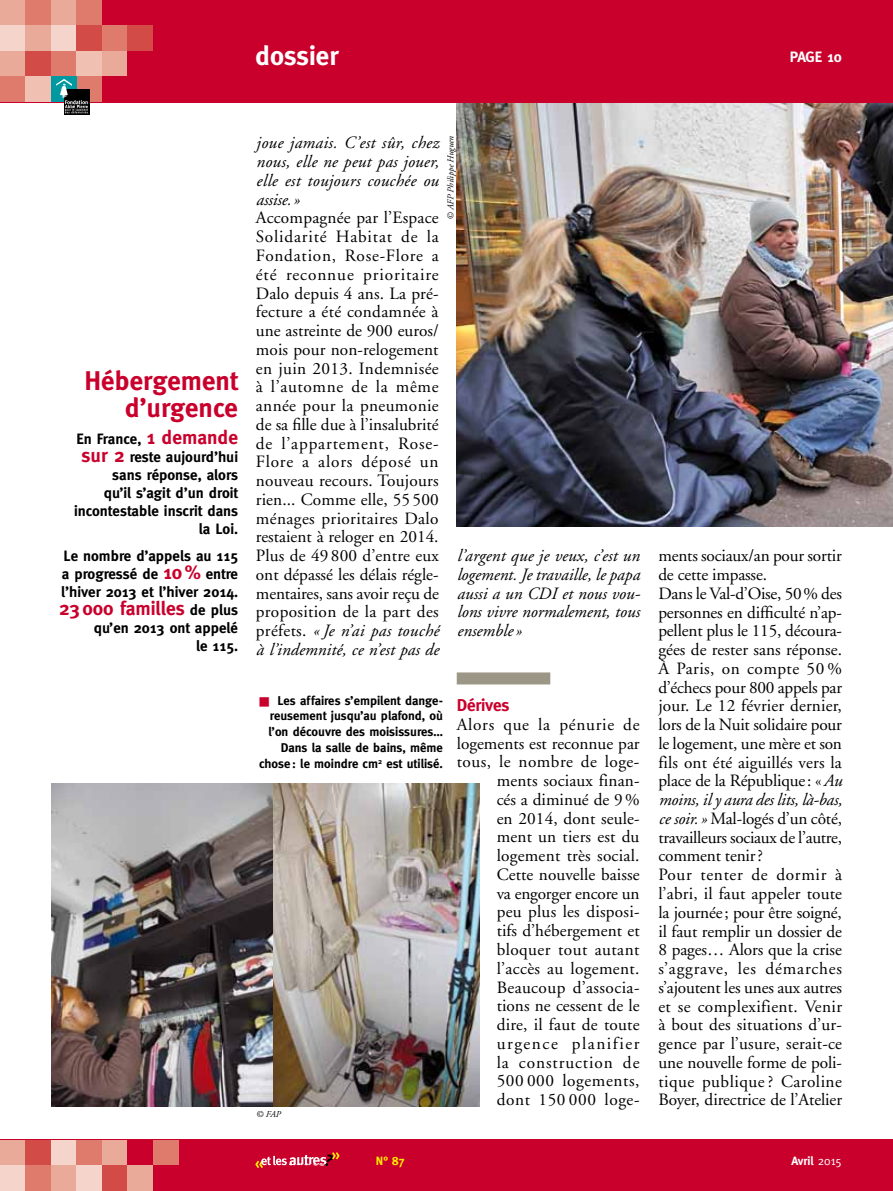
<style>
.page{position:relative;width:893px;height:1191px;background:#fff}
.page>*{position:absolute;margin:0;border:0;box-sizing:border-box;transform-origin:0 0}
.t1{font:700 27px/27px "Meta";color:#c9002c;text-align:right}
.t2{font:700 27px "Meta";color:#fff}
.t3{font:700 19.5px "Meta";color:#c9002c}
.t4{font:17.25px/18.8px "Adobe Garamond";letter-spacing:.01em;color:#000}
.t5{font:17.25px/18.8px "Adobe Garamond";letter-spacing:-.01em;color:#000}
.t6{font:italic 17.25px/18.8px "Adobe Garamond";color:#000;text-align:justify}
.t7{font:700 17.25px "Meta";letter-spacing:-.01em;color:#c9002c}
.t8{font:700 15px/18px "Meta";color:#000;text-align:right}
.t9{font:700 15px "Meta";color:#fff}
.t10{font:700 12.75px/15.8px "Meta";color:#000;text-align:right}
.t11{font:700 12px "Meta";letter-spacing:-.005em;color:#fff}
.t12{font:700 12px "Meta";color:#ffed00}
.t13{font:italic 9px "Adobe Garamond";color:#000}
.s1{font-size:19.5px;color:#c9002c}
.s2{font-size:15px;color:#000}
.s3{font-style:italic}
.s4{color:#c9002c}
.s5{font-weight:400}
</style>
<div class="page">
<img style="left:457px;top:102px;width:436px;height:424px">
<div style="left:0;top:0;width:893px;height:102px;background:#c9002c"></div>
<div style="left:0;top:0;width:26px;height:26px;background:#eaaa9a"></div>
<div style="left:26px;top:0;width:25px;height:26px;background:#df7b6c"></div>
<div style="left:51px;top:0;width:26px;height:26px;background:#eaaa9a"></div>
<div style="left:77px;top:0;width:25px;height:26px;background:#df7b6c"></div>
<div style="left:0;top:26px;width:26px;height:25px;background:#f5d5cb"></div>
<div style="left:26px;top:26px;width:25px;height:25px;background:#eaaa9a"></div>
<div style="left:51px;top:26px;width:26px;height:25px;background:#f5d5cb"></div>
<div style="left:77px;top:26px;width:25px;height:25px;background:#d34b46"></div>
<div style="left:102px;top:26px;width:26px;height:25px;background:#df7b6c"></div>
<div style="left:128px;top:26px;width:25px;height:25px;background:#d34b46"></div>
<div style="left:0;top:51px;width:26px;height:26px;background:#eaaa9a"></div>
<div style="left:26px;top:51px;width:25px;height:26px;background:#d34b46"></div>
<div style="left:51px;top:51px;width:26px;height:26px;background:#df7b6c"></div>
<div style="left:77px;top:51px;width:25px;height:26px;background:#f0c0b3"></div>
<div style="left:102px;top:51px;width:26px;height:26px;background:#eaaa9a"></div>
<div style="left:0;top:77px;width:26px;height:25px;background:#df7b6c"></div>
<div style="left:26px;top:77px;width:25px;height:25px;background:#f0c0b3"></div>
<div style="left:77px;top:77px;width:25px;height:25px;background:#df7b6c"></div>
<div style="left:51px;top:77px;width:26px;height:25px;background:#0098a1"></div>
<svg style="left:64px;top:89px;width:25px;height:26px"></svg>
<svg style="left:56px;top:79px;width:32px;height:34px"></svg>
<div style="left:0;top:1140px;width:893px;height:51px;background:#c9002c"></div>
<div style="left:0;top:1140px;width:26px;height:25px;background:#eaaa9a"></div>
<div style="left:26px;top:1140px;width:25px;height:25px;background:#d34b46"></div>
<div style="left:51px;top:1140px;width:26px;height:25px;background:#f5d5cb"></div>
<div style="left:77px;top:1140px;width:25px;height:25px;background:#df7b6c"></div>
<div style="left:102px;top:1140px;width:26px;height:25px;background:#eaaa9a"></div>
<div style="left:0;top:1165px;width:26px;height:26px;background:#f5d5cb"></div>
<div style="left:26px;top:1165px;width:25px;height:26px;background:#df7b6c"></div>
<div style="left:51px;top:1165px;width:26px;height:26px;background:#eaaa9a"></div>
<div style="left:77px;top:1165px;width:25px;height:26px;background:#f5d5cb"></div>
<div style="left:102px;top:1165px;width:26px;height:26px;background:#d34b46"></div>
<div style="left:128px;top:1165px;width:25px;height:26px;background:#eaaa9a"></div>
<div style="left:153px;top:1140px;width:26px;height:25px;background:#df7b6c"></div>
<svg style="left:255px;top:1152px;width:85px;height:16px"></svg>
<img style="left:51px;top:783px;width:429px;height:324px">
<div style="left:457px;top:672px;width:93px;height:12px;background:#9c9687"></div>
<h1 class="t2" style="left:255px;top:40px;width:85px">dossier</h1>
<p class="t9" style="left:790px;top:48px;width:54px">page 10</p>
<h1 class="t1" style="left:84px;top:367px;width:155px">Hébergement d’urgence</h1>
<p class="t8" style="left:74px;top:430px;width:166px">En France, <span class="s1">1 demande sur 2</span> reste aujourd’hui sans réponse, alors<br>qu’il s’agit d’un droit incontestable inscrit dans la Loi.</p>
<p class="t8" style="left:61px;top:547px;width:178px;text-align:justify">Le nombre d’appels au 115 a progressé de <span class="s1">10%</span> entre l’hiver 2013 et l’hiver 2014.</p>
<p class="t3" style="left:59px;top:597px;width:181px">23000 familles <span class="s2">de plus</span></p>
<p class="t8" style="left:94px;top:619px;width:146px">qu’en 2013 ont appelé le 115.</p>
<p class="t13" style="left:446px;top:220px;width:85px;rotate:-90deg">© AFP Philippe Huguen</p>
<p class="t6" style="left:256px;top:134px;width:184px">joue jamais. C’est sûr, chez nous, elle ne peut pas jouer, elle est toujours couchée ou assise. »</p>
<p class="t4" style="left:256px;top:209px;width:186px">Accompagnée par l’Espace<br>Solidarité Habitat de la<br>Fondation, Rose-Flore a été reconnue prioritaire<br>Dalo depuis 4 ans. La pré&shy;fecture a été condamnée à une astreinte de 900 euros/ mois pour non-relogement en juin 2013. Indemnisée à l’automne de la même année pour la pneumonie de sa fille due à l’insalubrité de l’appartement, Rose-<br>Flore a alors déposé un nouveau recours. Toujours rien... Comme elle, 55 500 ménages prioritaires Dalo restaient à reloger en 2014.<br>Plus de 49 800 d’entre eux ont dépassé les délais régle&shy;mentaires, sans avoir reçu de proposition de la part des préfets. <span class="s3">« Je n’ai pas touché à l’indemnité, ce n’est pas de</span></p>
<p class="t6" style="left:457px;top:547px;width:185px">l’argent que je veux, c’est un logement. Je travaille, le papa aussi a un CDI et nous vou&shy;lons vivre normalement, tous ensemble »</p>
<p class="t10" style="left:259px;top:692px;width:185px"><span class="s4">■</span> Les affaires s’empilent dange&shy;reusement jusqu’au plafond, où l’on découvre des moisissures…<br>Dans la salle de bains, même chose: le moindre cm<sup>2</sup> est utilisé.</p>
<p class="t13" style="left:256px;top:1109px;width:26px">© FAP</p>
<p class="t7" style="left:457px;top:695px;width:54px">Dérives</p>
<p class="t4" style="left:457px;top:715px;width:184px;text-align:right">Alors que la pénurie de logements est reconnue par tous, le nombre de loge&shy;ments sociaux finan-<br>cés a diminué de 9%<br>en 2014, dont seule-<br>ment un tiers est du logement très social.<br>Cette nouvelle baisse<br>va engorger encore un<br>peu plus les disposi-<br>tifs d’hébergement et bloquer tout autant l’accès au logement.<br>Beaucoup d’associa-<br>tions ne cessent de le<br>dire, il faut de toute urgence planifier<br>la construction de<br>500 000 logements,<br>dont 150 000 loge-</p>
<p class="t5" style="left:658px;top:547px;width:185px">ments sociaux/an pour sortir de cette impasse.<br>Dans le Val-d’Oise, 50% des personnes en difficulté n’ap&shy;pellent plus le 115, découra&shy;gées de rester sans réponse.<br>À Paris, on compte 50 % d’échecs pour 800 appels par jour. Le 12 février dernier, lors de la Nuit solidaire pour le logement, une mère et son fils ont été aiguillés vers la place de la République: «<span class="s3">Au moins, il y aura des lits, là-bas, ce soir. »</span> Mal-logés d’un côté, travailleurs sociaux de l’autre, comment tenir?<br>Pour tenter de dormir à l’abri, il faut appeler toute la journée; pour être soigné, il faut remplir un dossier de<br>8 pages… Alors que la crise s’aggrave, les démarches s’ajoutent les unes aux autres et se complexifient. Venir à bout des situations d’ur&shy;gence par l’usure, serait-ce une nouvelle forme de poli&shy;tique publique ? Caroline<br>Boyer, directrice de l’Atelier</p>
<p class="t12" style="left:376px;top:1154px;width:31px">N° 87</p>
<p class="t11" style="left:791px;top:1154px;width:52px">Avril <span class="s5">2015</span></p>
</div>
